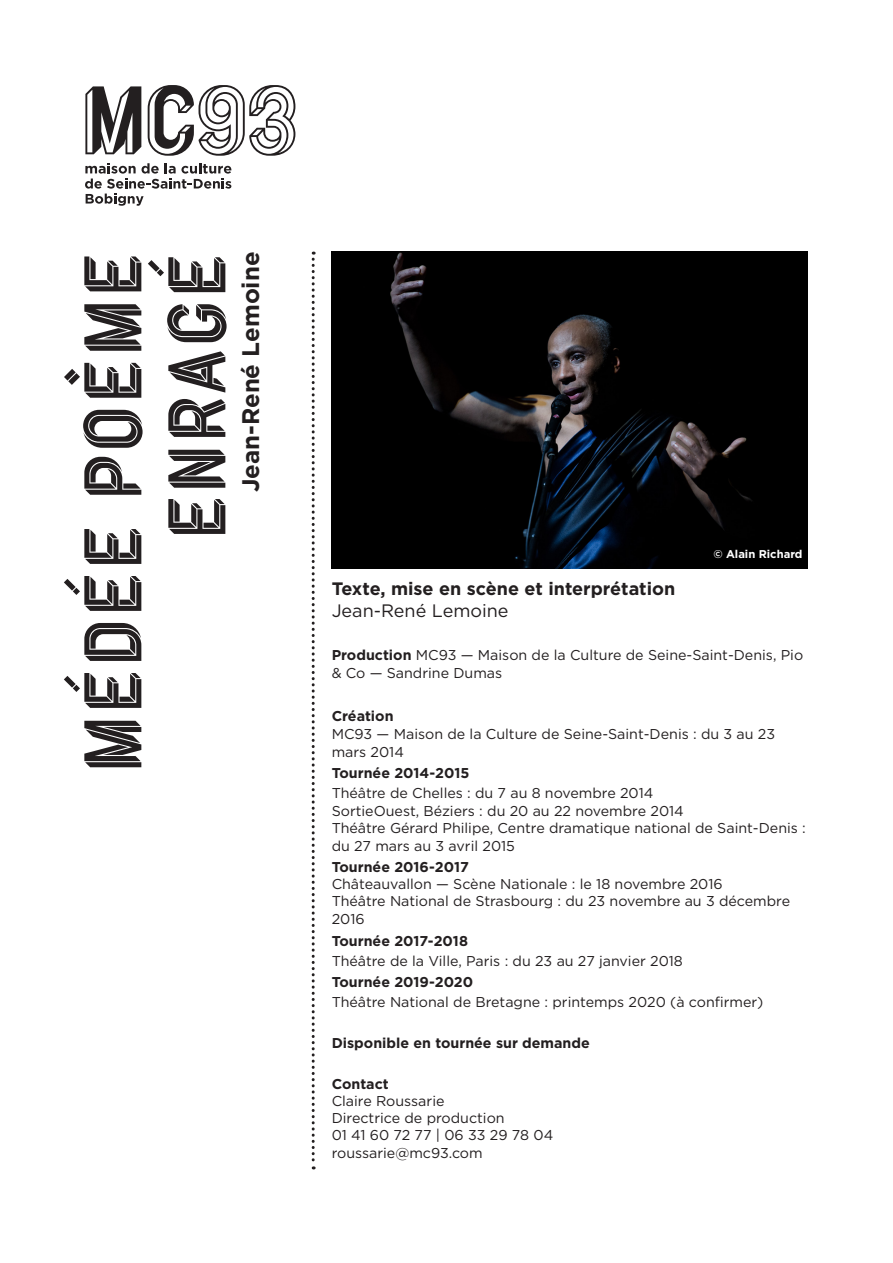
<style>
.page{position:relative;width:893px;height:1263px;background:#fff}
.page>*{position:absolute;margin:0;border:0;box-sizing:border-box;transform-origin:0 0}
.titre{font:700 76.5px/84px "Utopia";color:#231f20;text-align:right}
.oeuvre{font:700 24px "Gotham";color:#231f20}
.infos_titres{font:700 18px "Gotham";color:#231f20}
.infos_titres-2{font:18px "Gotham";color:#231f20}
.infos_titres-3{font:14.25px/18px "Gotham";color:#231f20}
.distribution{font:14.25px/18px "Gotham";color:#231f20}
.infos_titres-4{font:700 14.25px "Gotham";color:#231f20}
.distribution-2{font:700 14.25px "Gotham";color:#231f20}
.oeuvre-2{font:700 11.25px "Gotham";color:#fff}
.s1{font-weight:700}
</style>
<div class="page">
<svg style="left:312px;top:252px;width:3px;height:917px"></svg>
<svg style="left:85px;top:86px;width:56px;height:68px"></svg>
<svg style="left:148px;top:85px;width:147px;height:71px"></svg>
<svg style="left:85px;top:163px;width:146px;height:43px"></svg>
<img style="left:332px;top:252px;width:476px;height:316px">
<p class="titre" style="left:68px;top:774px;width:524px;rotate:-90deg">MÉDÉE POÈME<br>ENRAGÉ</p>
<p class="oeuvre" style="left:235px;top:492px;width:242px;rotate:-90deg">Jean-René Lemoine</p>
<p class="oeuvre-2" style="left:713px;top:547px;width:91px">© Alain Richard</p>
<p class="infos_titres" style="left:332px;top:577px;width:345px">Texte, mise en scène et interprétation</p>
<p class="infos_titres-2" style="left:332px;top:599px;width:178px">Jean-René Lemoine</p>
<p class="infos_titres-3" style="left:332px;top:645px;width:473px"><span class="s1">Production</span> MC93 — Maison de la Culture de Seine-Saint-Denis, Pio &amp; Co — Sandrine Dumas</p>
<p class="infos_titres-3" style="left:332px;top:706px;width:445px"><span class="s1">Création<br></span>MC93 — Maison de la Culture de Seine-Saint-Denis : du 3 au 23 mars 2014</p>
<p class="infos_titres-4" style="left:332px;top:763px;width:139px">Tournée 2014-2015</p>
<p class="infos_titres-3" style="left:332px;top:784px;width:476px;line-height:17.4px">Théâtre de Chelles : du 7 au 8 novembre 2014<br>SortieOuest, Béziers : du 20 au 22 novembre 2014<br>Théâtre Gérard Philipe, Centre dramatique national de Saint-Denis : du 27 mars au 3 avril 2015</p>
<p class="distribution-2" style="left:332px;top:857px;width:139px">Tournée 2016-2017</p>
<p class="distribution" style="left:332px;top:875px;width:392px">Châteauvallon — Scène Nationale : le 18 novembre 2016</p>
<p class="distribution" style="left:332px;top:892px;width:460px">Théâtre National de Strasbourg : du 23 novembre au 3 décembre<br>2016</p>
<p class="infos_titres-4" style="left:332px;top:931px;width:138px">Tournée 2017-2018</p>
<p class="infos_titres-3" style="left:332px;top:952px;width:353px">Théâtre de la Ville, Paris : du 23 au 27 janvier 2018</p>
<p class="infos_titres-4" style="left:332px;top:972px;width:143px">Tournée 2019-2020</p>
<p class="infos_titres-3" style="left:332px;top:993px;width:433px">Théâtre National de Bretagne : printemps 2020 (à confirmer)</p>
<p class="infos_titres-4" style="left:332px;top:1034px;width:260px">Disponible en tournée sur demande</p>
<p class="distribution-2" style="left:332px;top:1075px;width:59px">Contact</p>
<p class="distribution" style="left:332px;top:1092px;width:114px">Claire Roussarie</p>
<p class="distribution" style="left:332px;top:1109px;width:174px">Directrice de production</p>
<p class="distribution" style="left:332px;top:1126px;width:223px">01 41 60 72 77 | 06 33 29 78 04</p>
<p class="distribution" style="left:332px;top:1143px;width:153px">roussarie@mc93.com</p>
</div>
